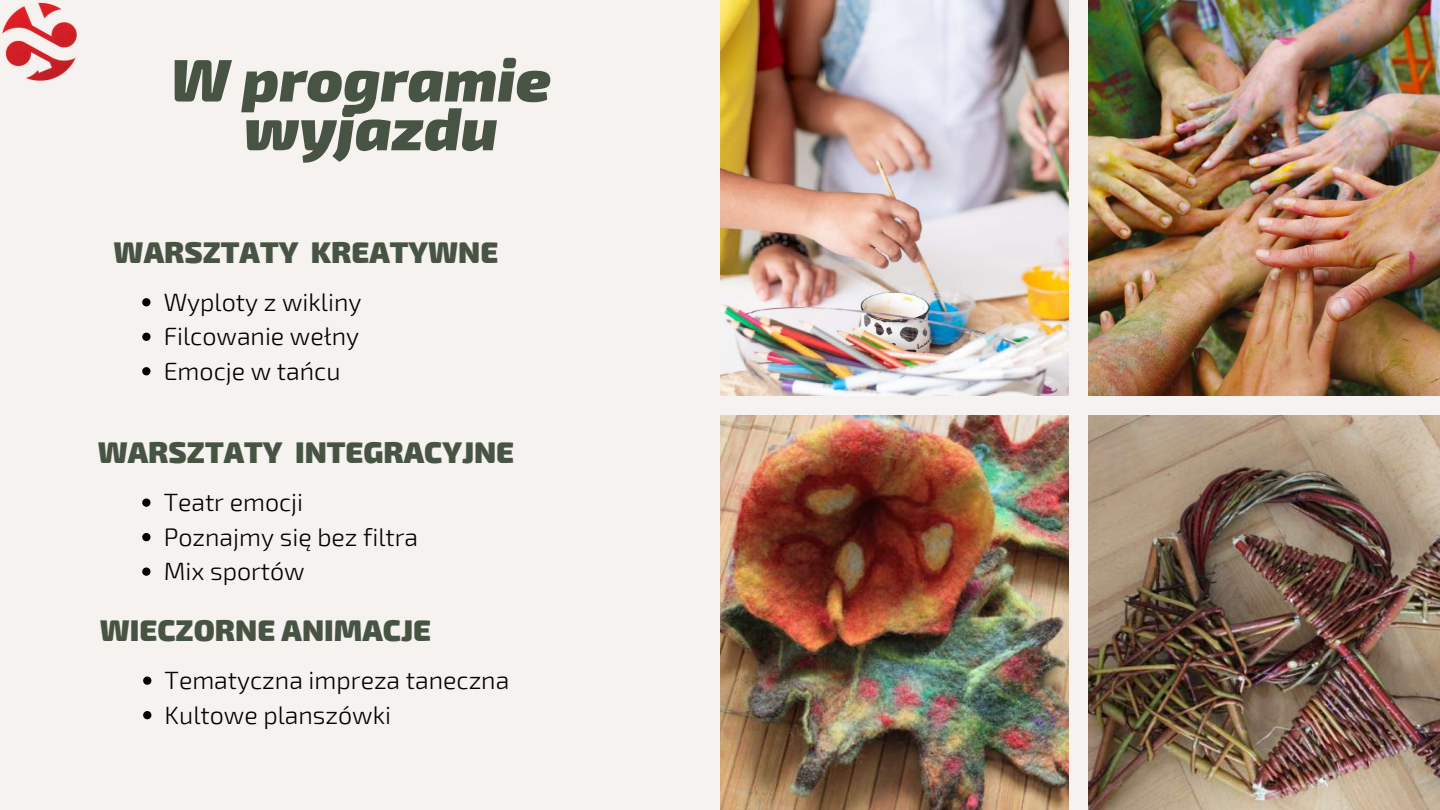
<style>
.page{position:relative;width:1440px;height:810px;background:#f6f2ef}
.page>*{position:absolute;margin:0;border:0;box-sizing:border-box;transform-origin:0 0}
.t1{font:italic 900 60px/48.8px "Exo 2";color:#485443;text-align:center}
.t2{font:900 30px "Exo 2";color:#485443}
.t3{font:300 25px/34.5px "Exo 2";color:#000}
</style>
<div class="page">
<img style="left:2px;top:2px;width:75px;height:79px">
<img style="left:1088px;top:0;width:352px;height:395px">
<img style="left:720px;top:0;width:349px;height:395px">
<svg style="left:142px;top:298px;width:8px;height:8px"></svg>
<svg style="left:142px;top:333px;width:8px;height:8px"></svg>
<svg style="left:142px;top:367px;width:8px;height:8px"></svg>
<svg style="left:142px;top:499px;width:8px;height:8px"></svg>
<svg style="left:142px;top:533px;width:8px;height:8px"></svg>
<svg style="left:142px;top:568px;width:8px;height:8px"></svg>
<svg style="left:143px;top:677px;width:8px;height:8px"></svg>
<svg style="left:143px;top:711px;width:8px;height:8px"></svg>
<img style="left:1088px;top:415px;width:352px;height:395px">
<img style="left:720px;top:415px;width:349px;height:395px">
<h1 class="t1" style="left:170px;top:52px;width:382px">W programie wyjazdu</h1>
<p class="t2" style="left:114px;top:232px;width:386px">WARSZTATY KREATYWNE</p>
<p class="t3" style="left:164px;top:284px;width:199px;text-align:justify">Wyploty z wikliny Filcowanie wełny Emocje w tańcu</p>
<p class="t2" style="left:98px;top:432px;width:418px">WARSZTATY INTEGRACYJNE</p>
<p class="t3" style="left:164px;top:484px;width:256px">Teatr emocji<br>Poznajmy się bez filtra<br>Mix sportów</p>
<p class="t2" style="left:100px;top:610px;width:333px">WIECZORNE ANIMACJE</p>
<p class="t3" style="left:165px;top:662px;width:346px">Tematyczna impreza taneczna<br>Kultowe planszówki</p>
</div>
